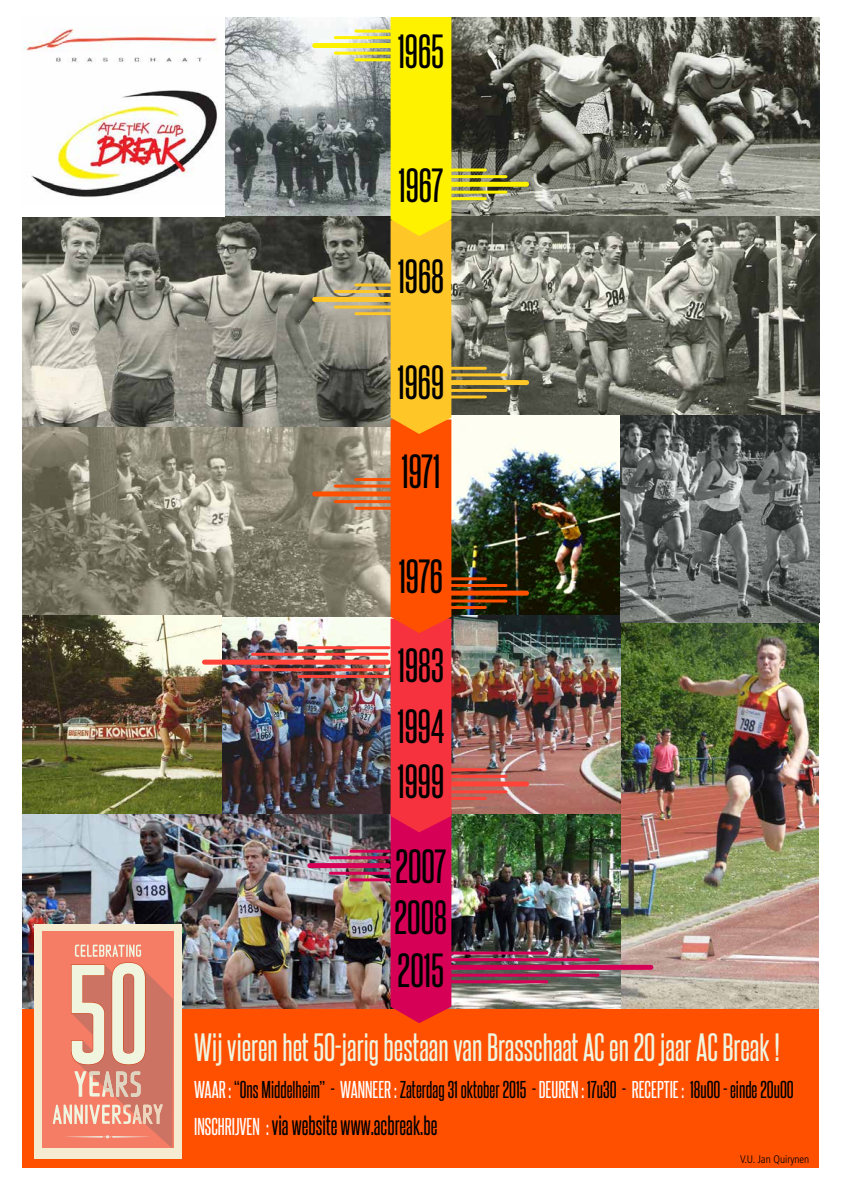
<style>
.page{position:relative;width:842px;height:1191px;background:#fff}
.page>*{position:absolute;margin:0;border:0;box-sizing:border-box;transform-origin:0 0}
.t1{font:41.2px/52px "Steelfish Rg";color:#000}
.t2{font:34px "Steelfish Rg";color:#f0f5e0}
.t3{font:24px "Steelfish Rg";color:#000}
.t4{font:21px "Steelfish Rg";color:#000}
.t5{font:300 condensed 11px "Frutiger LT Std";color:#000}
.s1{color:#fff}
.s2{font-size:21px;color:#fff}
</style>
<div class="page">
<div style="left:22px;top:1008px;width:797px;height:160px;background:#ff5000"></div>
<img style="left:620px;top:623px;width:199px;height:385px">
<img style="left:225px;top:18px;width:166px;height:199px">
<img style="left:23px;top:217px;width:368px;height:210px">
<img style="left:23px;top:616px;width:368px;height:198px">
<img style="left:23px;top:427px;width:368px;height:189px">
<img style="left:451px;top:18px;width:368px;height:199px">
<img style="left:23px;top:814px;width:368px;height:194px">
<img style="left:451px;top:217px;width:368px;height:199px">
<img style="left:451px;top:416px;width:169px;height:592px">
<img style="left:620px;top:416px;width:199px;height:207px">
<div style="left:315px;top:43px;width:78px;height:5px;background:#fff200"></div>
<hr style="left:335px;top:36px;width:58px;height:3px;background:#fff200">
<hr style="left:356px;top:30px;width:38px;height:3px;background:#fff200">
<hr style="left:356px;top:58px;width:38px;height:3px;background:#fff200">
<hr style="left:335px;top:52px;width:58px;height:3px;background:#fff200">
<div style="left:315px;top:297px;width:78px;height:5px;background:#ffc627"></div>
<hr style="left:335px;top:290px;width:58px;height:3px;background:#ffc627">
<hr style="left:356px;top:283px;width:38px;height:3px;background:#ffc627">
<hr style="left:356px;top:312px;width:38px;height:3px;background:#ffc627">
<hr style="left:335px;top:305px;width:58px;height:3px;background:#ffc627">
<div style="left:315px;top:491px;width:78px;height:5px;background:#ff5000"></div>
<hr style="left:335px;top:484px;width:58px;height:3px;background:#ff5000">
<hr style="left:356px;top:478px;width:38px;height:3px;background:#ff5000">
<hr style="left:356px;top:507px;width:38px;height:3px;background:#ff5000">
<hr style="left:335px;top:500px;width:58px;height:3px;background:#ff5000">
<div style="left:204px;top:659px;width:184px;height:5px;background:#ff4338"></div>
<hr style="left:252px;top:653px;width:135px;height:3px;background:#ff4338">
<hr style="left:299px;top:646px;width:90px;height:3px;background:#ff4338">
<hr style="left:299px;top:675px;width:90px;height:3px;background:#ff4338">
<hr style="left:252px;top:668px;width:135px;height:3px;background:#ff4338">
<div style="left:310px;top:863px;width:78px;height:5px;background:#d60057"></div>
<hr style="left:330px;top:856px;width:58px;height:3px;background:#d60057">
<hr style="left:351px;top:849px;width:38px;height:3px;background:#d60057">
<hr style="left:351px;top:878px;width:38px;height:3px;background:#d60057">
<hr style="left:330px;top:871px;width:58px;height:3px;background:#d60057">
<div style="left:448px;top:781px;width:79px;height:5px;background:#ff4338"></div>
<hr style="left:448px;top:790px;width:58px;height:3px;background:#ff4338">
<hr style="left:447px;top:797px;width:38px;height:3px;background:#ff4338">
<hr style="left:447px;top:768px;width:38px;height:3px;background:#ff4338">
<hr style="left:448px;top:775px;width:58px;height:3px;background:#ff4338">
<div style="left:448px;top:964px;width:203px;height:5px;background:#d60057"></div>
<hr style="left:449px;top:973px;width:149px;height:3px;background:#d60057">
<hr style="left:447px;top:980px;width:100px;height:3px;background:#d60057">
<hr style="left:447px;top:951px;width:100px;height:3px;background:#d60057">
<hr style="left:449px;top:958px;width:149px;height:3px;background:#d60057">
<div style="left:448px;top:590px;width:79px;height:5px;background:#ff5000"></div>
<hr style="left:448px;top:599px;width:58px;height:3px;background:#ff5000">
<hr style="left:447px;top:606px;width:38px;height:3px;background:#ff5000">
<hr style="left:447px;top:577px;width:38px;height:3px;background:#ff5000">
<hr style="left:448px;top:584px;width:58px;height:3px;background:#ff5000">
<div style="left:448px;top:380px;width:79px;height:5px;background:#ffc627"></div>
<hr style="left:448px;top:389px;width:58px;height:3px;background:#ffc627">
<hr style="left:447px;top:395px;width:38px;height:3px;background:#ffc627">
<hr style="left:447px;top:367px;width:38px;height:3px;background:#ffc627">
<hr style="left:448px;top:373px;width:58px;height:3px;background:#ffc627">
<svg style="left:391px;top:17px;width:60px;height:1006px;background:#f57424"></svg>
<div style="left:448px;top:182px;width:79px;height:5px;background:#fff200"></div>
<hr style="left:448px;top:191px;width:58px;height:3px;background:#fff200">
<hr style="left:447px;top:197px;width:38px;height:3px;background:#fff200">
<hr style="left:447px;top:168px;width:38px;height:3px;background:#fff200">
<hr style="left:448px;top:175px;width:58px;height:3px;background:#fff200">
<div style="left:34px;top:924px;width:147px;height:235px;background:#f5ebd1"></div>
<div style="left:42px;top:931px;width:131px;height:217px;background:#f57d66"></div>
<svg style="left:53px;top:944px;width:120px;height:204px"></svg>
<img style="left:23px;top:28px;width:195px;height:35px">
<svg style="left:31px;top:90px;width:187px;height:107px"></svg>
<h1 class="t1" style="left:398px;top:24px;width:48px">1965</h1>
<h1 class="t1" style="left:398px;top:158px;width:46px">1967</h1>
<h1 class="t1" style="left:398px;top:249px;width:48px">1968</h1>
<h1 class="t1" style="left:397px;top:355px;width:48px">1969</h1>
<h1 class="t1" style="left:401px;top:443px;width:41px">1971</h1>
<h1 class="t1" style="left:398px;top:530px;width:48px;line-height:88.7px">1976<br>1983</h1>
<h1 class="t1" style="left:398px;top:697px;width:48px;line-height:55.7px">1994<br>1999</h1>
<h1 class="t1" style="left:394px;top:838px;width:54px;text-align:justify">2007<br>2008<br>2015</h1>
<h2 class="t2" style="left:194px;top:1026px;width:587px">Wij vieren het 50-jarig bestaan van Brasschaat AC en 20 jaar AC Break !</h2>
<p class="t4" style="left:194px;top:1076px;width:601px"><span class="s1">WAAR :</span> “Ons Middelheim” - <span class="s1">WANNEER :</span> Zaterdag 31 oktober 2015 - <span class="s1">DEUREN :</span> 17u30 - <span class="s1">RECEPTIE :</span> 18u00 - einde 20u00</p>
<p class="t3" style="left:194px;top:1110px;width:245px"><span class="s2">INSCHRIJVEN :</span> via website www.acbreak.be</p>
<p class="t5" style="left:740px;top:1152px;width:71px">V.U. Jan Quirynen</p>
</div>
